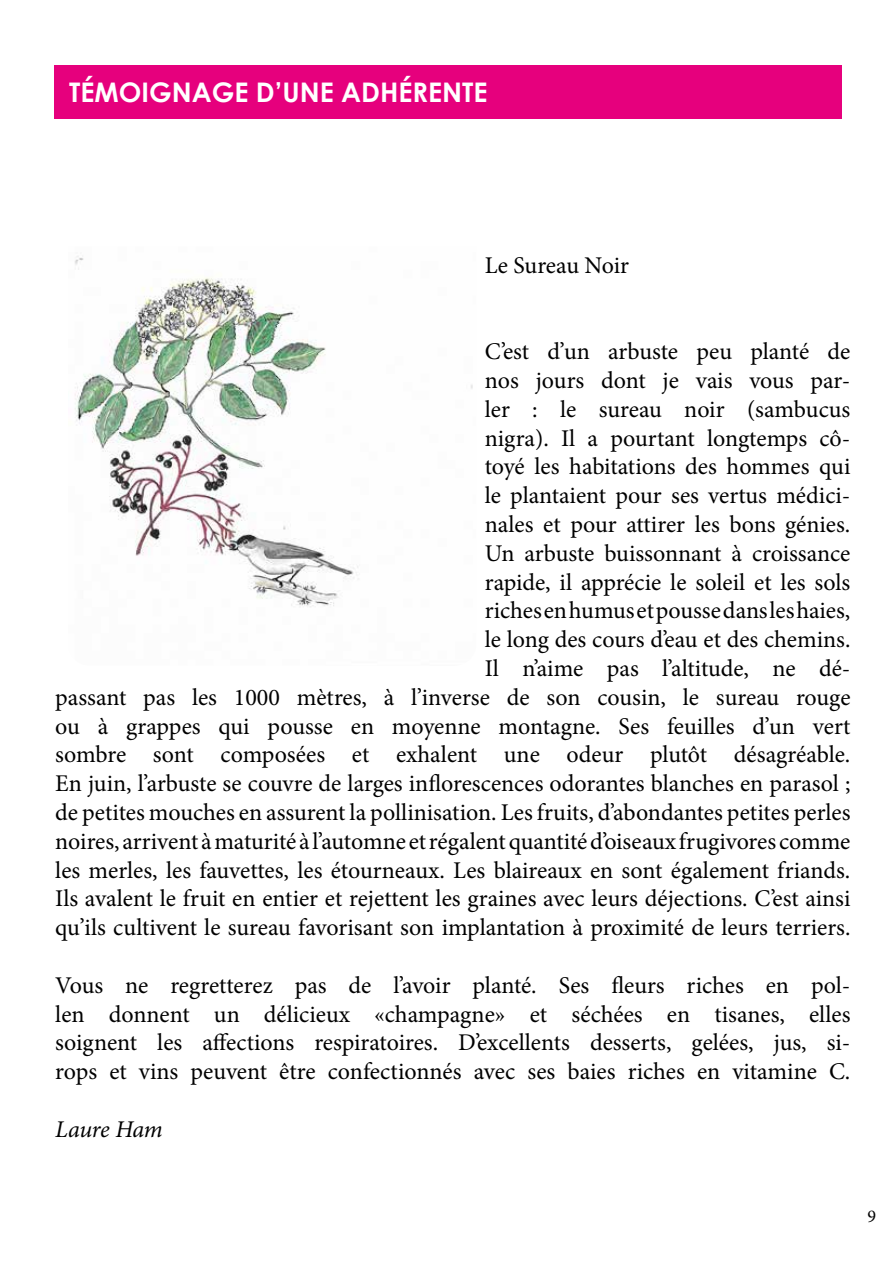
<style>
.page{position:relative;width:893px;height:1263px;background:#fff}
.page>*{position:absolute;margin:0;border:0;box-sizing:border-box;transform-origin:0 0}
.t1{font:700 27px "Century Gothic";color:#fff}
.t2{font:24px/28.8px "Minion Pro";color:#000;text-align:right}
.t3{font:italic 24px "Minion Pro";letter-spacing:-.015em;color:#000}
.t4{font:18px "Minion Pro";color:#000}
</style>
<div class="page">
<img style="left:75px;top:256px;width:398px;height:351px">
<div style="left:54px;top:65px;width:787px;height:54px;background:#e6007d"></div>
<p class="t1" style="left:69px;top:72px;width:420px">TÉMOIGNAGE D’UNE ADHÉRENTE</p>
<p class="t2" style="left:485px;top:251px;width:146px">Le Sureau Noir</p>
<p class="t2" style="left:55px;top:337px;width:797px">C’est d’un arbuste peu planté de<br>nos jours dont je vais vous par-<br>ler : le sureau noir (sambucus<br>nigra). Il a pourtant longtemps cô-<br>toyé les habitations des hommes qui<br>le plantaient pour ses vertus médici-<br>nales et pour attirer les bons génies.<br>Un arbuste buissonnant à croissance<br>rapide, il apprécie le soleil et les sols<br>riches en humus et pousse dans les haies,<br>le long des cours d’eau et des chemins.<br>Il n’aime pas l’altitude, ne dé-<br>passant pas les 1000 mètres, à l’inverse de son cousin, le sureau rouge ou à grappes qui pousse en moyenne montagne. Ses feuilles d’un vert sombre sont composées et exhalent une odeur plutôt désagréable.<br>En juin, l’arbuste se couvre de larges inflorescences odorantes blanches en parasol ; de petites mouches en assurent la pollinisation. Les fruits, d’abondantes petites perles noires, arrivent à maturité à l’automne et régalent quantité d’oiseaux frugivores comme les merles, les fauvettes, les étourneaux. Les blaireaux en sont également friands.<br>Ils avalent le fruit en entier et rejettent les graines avec leurs déjections. C’est ainsi qu’ils cultivent le sureau favorisant son implantation à proximité de leurs terriers.</p>
<p class="t2" style="left:55px;top:971px;width:797px;text-align:justify">Vous ne regretterez pas de l’avoir planté. Ses fleurs riches en pol&shy;len donnent un délicieux «champagne» et séchées en tisanes, elles soignent les affections respiratoires. D’excellents desserts, gelées, jus, si&shy;rops et vins peuvent être confectionnés avec ses baies riches en vitamine C.</p>
<p class="t3" style="left:55px;top:1113px;width:109px">Laure Ham</p>
<p class="t4" style="left:867px;top:1204px;width:10px">9</p>
</div>
